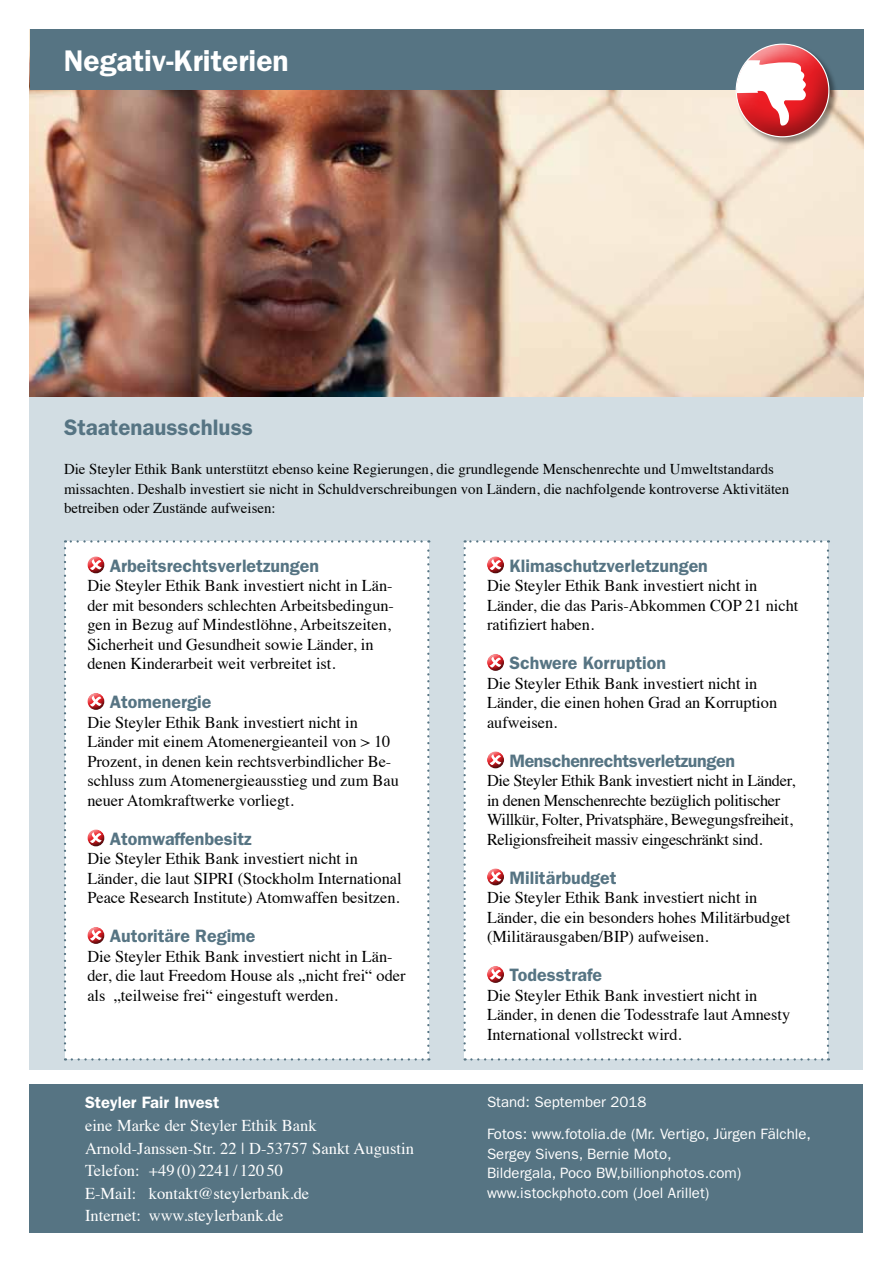
<style>
.page{position:relative;width:893px;height:1263px;background:#fff}
.page>*{position:absolute;margin:0;border:0;box-sizing:border-box;transform-origin:0 0}
.t1{font:600 30px "Franklin Gothic LT";color:#fff}
.t2{font:600 22.5px "Franklin Gothic LT";color:#567483}
.t3{font:600 18px "Franklin Gothic LT";color:#567483}
.t4{font:600 18px "Franklin Gothic LT";letter-spacing:-.02em;color:#567483}
.t5{font:16.5px/19.5px "Times";color:#000}
.t6{font:16.5px/19.5px "Times";letter-spacing:-.02em;color:#000}
.t7{font:16.5px/22.6px "Times";color:#fff}
.t8{font:600 16.5px "Franklin Gothic LT";color:#fff}
.t9{font:15px/19.5px "Times";color:#000}
.t10{font:15px/19.5px "Franklin Gothic LT";color:#fff}
</style>
<div class="page">
<div style="left:30px;top:30px;width:833px;height:1039px;background:#d2dde3"></div>
<div style="left:30px;top:1084px;width:833px;height:149px;background:#567483"></div>
<img style="left:30px;top:90px;width:833px;height:306px">
<div style="left:30px;top:30px;width:833px;height:60px;background:#567483"></div>
<div style="left:64px;top:540px;width:365px;height:520px;background:#fff"></div>
<div style="left:463px;top:540px;width:366px;height:520px;background:#fff"></div>
<div style="left:735px;top:43px;width:103px;height:103px;background:#000;opacity:.4"></div>
<div style="left:733px;top:41px;width:98px;height:78px;background:#fff;opacity:.75"></div>
<div style="left:733px;top:45px;width:98px;height:94px;background:#000;opacity:.4"></div>
<svg style="left:736px;top:60px;width:70px;height:66px;background:#eda3a6"></svg>
<h1 class="t1" style="left:64px;top:43px;width:226px">Negativ-Kriterien</h1>
<h2 class="t2" style="left:64px;top:414px;width:190px">Staatenausschluss</h2>
<p class="t9" style="left:64px;top:458px;width:727px">Die Steyler Ethik Bank unterstützt ebenso keine Regierungen, die grundlegende Menschenrechte und Umweltstandards missachten. Deshalb investiert sie nicht in Schuldverschreibungen von Ländern, die nachfolgende kontroverse Aktivitäten betreiben oder Zustände aufweisen:</p>
<p class="t3" style="left:110px;top:555px;width:211px">Arbeitsrechtsverletzungen</p>
<p class="t5" style="left:87px;top:575px;width:308px">Die Steyler Ethik Bank investiert nicht in Län&shy;der mit besonders schlechten Arbeitsbedingun&shy;gen in Bezug auf Mindestlöhne, Arbeitszeiten, Sicherheit und Gesundheit sowie Länder, in denen Kinderarbeit weit verbreitet ist.</p>
<p class="t3" style="left:110px;top:691px;width:103px">Atomenergie</p>
<p class="t5" style="left:87px;top:711px;width:313px">Die Steyler Ethik Bank investiert nicht in Länder mit einem Atomenergieanteil von &gt; 10<br>Prozent, in denen kein rechtsverbindlicher Be&shy;schluss zum Atomenergieausstieg und zum Bau neuer Atomkraftwerke vorliegt.</p>
<p class="t3" style="left:110px;top:828px;width:143px">Atomwaffenbesitz</p>
<p class="t5" style="left:87px;top:848px;width:316px">Die Steyler Ethik Bank investiert nicht in<br>Länder, die laut SIPRI (Stockholm International<br>Peace Research Institute) Atomwaffen besitzen.</p>
<p class="t3" style="left:110px;top:925px;width:147px">Autoritäre Regime</p>
<p class="t5" style="left:87px;top:945px;width:320px">Die Steyler Ethik Bank investiert nicht in Län&shy;der, die laut Freedom House als „nicht frei“ oder als „teilweise frei“ eingestuft werden.</p>
<p class="t8" style="left:85px;top:1093px;width:136px">Steyler Fair Invest</p>
<p class="t7" style="left:85px;top:1112px;width:330px">eine Marke der Steyler Ethik Bank Arnold-Janssen-Str. 22 | D-53757 Sankt Augustin Telefon: +49 (0) 2241/ 120 50<br>E-Mail: kontakt@steylerbank.de<br>Internet: www.steylerbank.de</p>
<p class="t3" style="left:509px;top:555px;width:200px">Klimaschutzverletzungen</p>
<p class="t5" style="left:487px;top:575px;width:313px">Die Steyler Ethik Bank investiert nicht in<br>Länder, die das Paris-Abkommen COP 21 nicht ratifiziert haben.</p>
<p class="t3" style="left:509px;top:652px;width:158px">Schwere Korruption</p>
<p class="t5" style="left:487px;top:672px;width:292px">Die Steyler Ethik Bank investiert nicht in<br>Länder, die einen hohen Grad an Korruption aufweisen.</p>
<p class="t4" style="left:509px;top:750px;width:227px">Menschenrechtsverletzungen</p>
<p class="t6" style="left:487px;top:770px;width:310px">Die Steyler Ethik Bank investiert nicht in Länder, in denen Menschenrechte bezüglich politischer Willkür, Folter, Privatsphäre, Bewegungsfreiheit, Religionsfreiheit massiv eingeschränkt sind.</p>
<p class="t3" style="left:509px;top:867px;width:109px">Militärbudget</p>
<p class="t5" style="left:487px;top:887px;width:305px">Die Steyler Ethik Bank investiert nicht in<br>Länder, die ein besonders hohes Militärbudget (Militärausgaben/BIP) aufweisen.</p>
<p class="t3" style="left:509px;top:964px;width:94px">Todesstrafe</p>
<p class="t5" style="left:487px;top:984px;width:305px">Die Steyler Ethik Bank investiert nicht in<br>Länder, in denen die Todesstrafe laut Amnesty<br>International vollstreckt wird.</p>
<p class="t10" style="left:487px;top:1086px;width:325px;line-height:32.2px">Stand: September 2018<br>Fotos: www.fotolia.de (Mr. Vertigo, Jürgen Fälchle,</p>
<p class="t10" style="left:487px;top:1144px;width:256px">Sergey Sivens, Bernie Moto,<br>Bildergala, Poco BW,billionphotos.com) www.istockphoto.com (Joel Arillet)</p>
</div>
